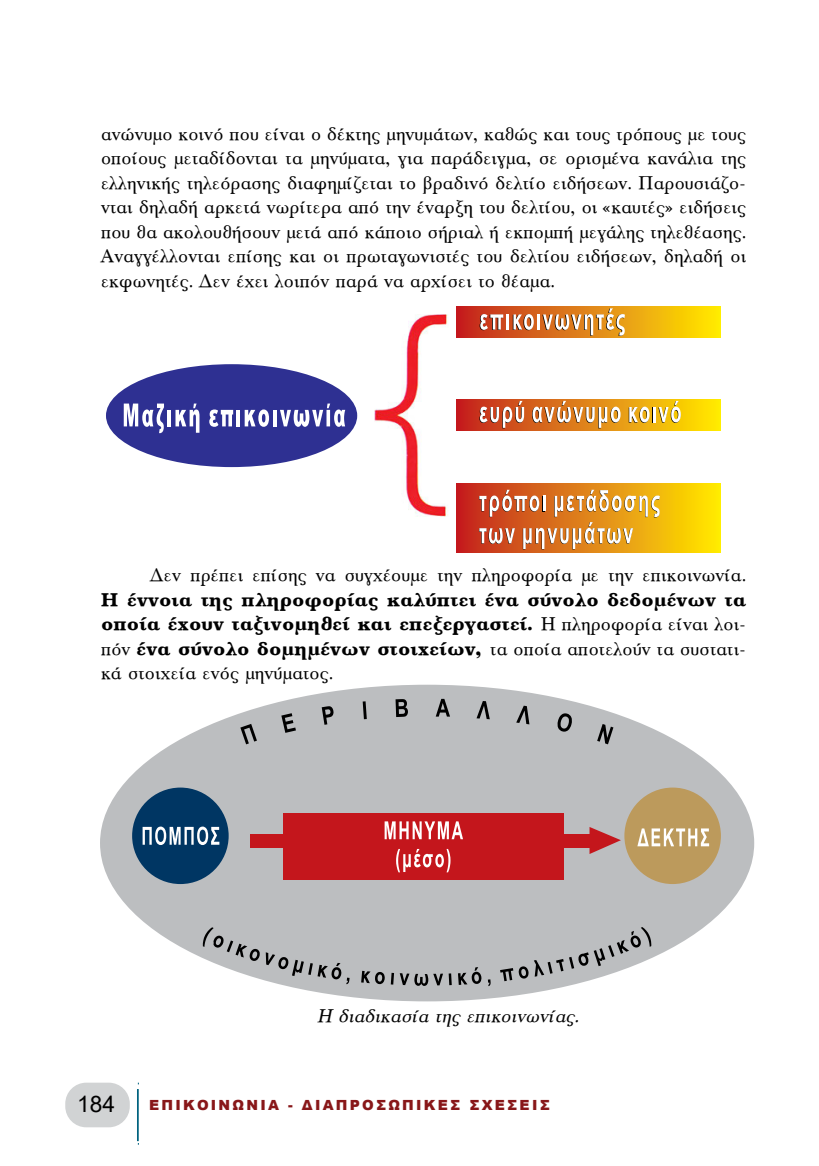
<style>
.page{position:relative;width:819px;height:1166px;background:#fff}
.page>*{position:absolute;margin:0;border:0;box-sizing:border-box;transform-origin:0 0}
.t1{font:22.75px "Arial";color:#000}
.t2{font:21px/24.5px "UB Sherlock";color:#000;text-align:justify}
.t3{font:21px/24.5px "UB Sherlock Bold";color:#000}
.t4{font:21px "UB Sherlock Italic";color:#000}
.t5{font:900 14px "Arial";letter-spacing:.16em;color:#881719}
.s1{font-family:"UB Sherlock"}
.s2{font-family:"UB Sherlock Bold"}
</style>
<div class="page">
<div style="left:65px;top:1082px;width:65px;height:45px;background:#d1d3d4;border-radius:21px"></div>
<hr style="left:137px;top:1089px;width:2px;height:52px;background:#00627f">
<svg style="left:456px;top:307px;width:264px;height:31px;background:#e59110"></svg>
<div style="left:106px;top:364px;width:251px;height:103px;background:#2e3092;border-radius:50%"></div>
<svg style="left:124px;top:403px;width:40px;height:30px"></svg>
<hr style="left:167px;top:410px;width:4px;height:16px;background:#fff">
<svg style="left:175px;top:403px;width:24px;height:30px"></svg>
<svg style="left:209px;top:409px;width:24px;height:18px"></svg>
<hr style="left:237px;top:410px;width:3px;height:16px;background:#fff">
<svg style="left:245px;top:409px;width:24px;height:18px"></svg>
<hr style="left:273px;top:410px;width:3px;height:16px;background:#fff">
<svg style="left:280px;top:403px;width:65px;height:24px"></svg>
<div style="left:456px;top:400px;width:264px;height:30px;background:linear-gradient(to right,#bf2024,#ffe806)"></div>
<div style="left:456px;top:483px;width:264px;height:69px;background:linear-gradient(to right,#c12125,#ffe905)"></div>
<hr style="left:536px;top:315px;width:3px;height:15px;background:#000">
<img style="left:374px;top:314px;width:74px;height:203px">
<svg style="left:479px;top:314px;width:54px;height:16px"></svg>
<hr style="left:537px;top:314px;width:3px;height:15px;background:#fff">
<svg style="left:542px;top:308px;width:83px;height:28px"></svg>
<svg style="left:479px;top:401px;width:45px;height:27px"></svg>
<svg style="left:532px;top:401px;width:88px;height:27px"></svg>
<svg style="left:628px;top:401px;width:52px;height:22px"></svg>
<img style="left:479px;top:490px;width:181px;height:59px">
<div style="left:100px;top:685px;width:654px;height:316px;background:#bcbec0;border-radius:50%"></div>
<svg style="left:240px;top:699px;width:373px;height:45px"></svg>
<svg style="left:203px;top:927px;width:448px;height:59px"></svg>
<div style="left:283px;top:813px;width:280px;height:67px;background:#c4161c"></div>
<div style="left:251px;top:834px;width:33px;height:14px;background:#c4161c"></div>
<div style="left:560px;top:834px;width:33px;height:14px;background:#c4161c"></div>
<div style="left:132px;top:787px;width:97px;height:97px;background:#003663;border-radius:50%"></div>
<div style="left:624px;top:787px;width:96px;height:97px;background:#bc9a5c;border-radius:50%"></div>
<svg style="left:143px;top:826px;width:76px;height:19px"></svg>
<svg style="left:637px;top:828px;width:72px;height:18px"></svg>
<svg style="left:384px;top:821px;width:79px;height:18px"></svg>
<svg style="left:396px;top:849px;width:54px;height:23px"></svg>
<svg style="left:589px;top:827px;width:32px;height:27px"></svg>
<p class="t2" style="left:100px;top:122px;width:646px">ανώνυμο κοινό που είναι ο δέκτης μηνυμάτων, καθώς και τους τρόπους με τους οποίους μεταδίδονται τα μηνύματα, για παράδειγμα, σε ορισμένα κανάλια της ελληνικής τηλεόρασης διαφημίζεται το βραδινό δελτίο ειδήσεων. Παρουσιάζο&shy;νται δηλαδή αρκετά νωρίτερα από την έναρξη του δελτίου, οι «καυτές» ειδήσεις που θα ακολουθήσουν μετά από κάποιο σήριαλ ή εκπομπή μεγάλης τηλεθέασης.<br>Αναγγέλλονται επίσης και οι πρωταγωνιστές του δελτίου ειδήσεων, δηλαδή οι εκφωνητές. Δεν έχει λοιπόν παρά να αρχίσει το θέαμα.</p>
<p class="t2" style="left:150px;top:563px;width:597px">Δεν πρέπει επίσης να συγχέουμε την πληροφορία με την επικοινωνία.</p>
<p class="t3" style="left:100px;top:588px;width:646px">Η έννοια της πληροφορίας καλύπτει ένα σύνολο δεδομένων τα οποία έχουν ταξινομηθεί και επεξεργαστεί. <span class="s1">Η πληροφορία είναι λοι-</span></p>
<p class="t2" style="left:100px;top:637px;width:646px">πόν <span class="s2">ένα σύνολο δομημένων στοιχείων,</span> τα οποία αποτελούν τα συστατι&shy;κά στοιχεία ενός μηνύματος.</p>
<p class="t4" style="left:317px;top:1006px;width:262px">Η διαδικασία της επικοινωνίας.</p>
<p class="t1" style="left:77px;top:1088px;width:39px">184</p>
<p class="t5" style="left:149px;top:1095px;width:402px">ΕΠΙΚΟΙΝΩΝΙΑ - ΔΙΑΠΡΟΣΩΠΙΚΕΣ ΣΧΕΣΕΙΣ</p>
</div>
